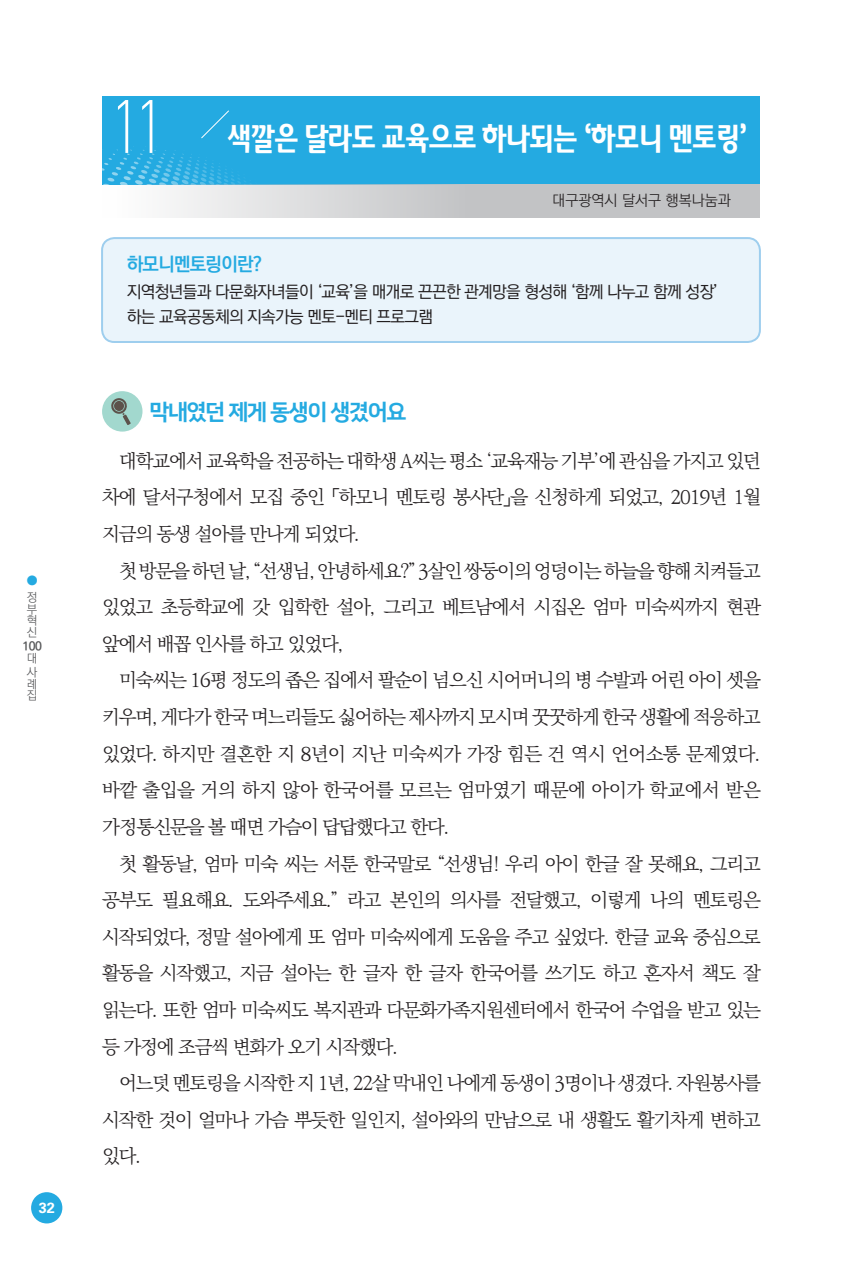
<style>
.page{position:relative;width:862px;height:1276px;background:#fff}
.page>*{position:absolute;margin:0;border:0;box-sizing:border-box;transform-origin:0 0}
.t1{font:300 74.2px "DIN Cond";color:#fff}
.다음_변경{font:700 30px "Daum Semi";letter-spacing:-.04em;color:#fff;scale:.82 1}
.t2{font:22px "Nanum Square EB";letter-spacing:-.06em;color:#24aae1}
.t3{font:300 19px/36.6px "Ko Pub Batang";letter-spacing:-.06em;color:#231f20;text-align:justify}
.t4{font:700 19px "Ko Pub Dotum";letter-spacing:-.04em;color:#24aae1}
.t5{font:500 16.8px/24.2px "Ko Pub Dotum";letter-spacing:-.04em;color:#231f20}
.ÙÅÁ_Û{font:300 15px "Ko Pub Dotum";color:#231f20}
.t6{font:700 14.8px "Univers";color:#fff}
.t7{font:300 12px/11.6px "Ko Pub Dotum";color:#57585a}
.t8{font:700 12px "Ko Pub Dotum";color:#57585a}
.t9{font:300 12px "Ko Pub Dotum";color:#24aae1}
</style>
<div class="page">
<div style="left:31px;top:1192px;width:31px;height:31px;background:#24aae1;border-radius:50%"></div>
<div style="left:102px;top:391px;width:41px;height:41px;background:#a2d8ce;border-radius:50%"></div>
<svg style="left:111px;top:398px;width:20px;height:27px"></svg>
<div style="left:102px;top:96px;width:658px;height:88px;background:#24aae1"></div>
<svg style="left:201px;top:110px;width:28px;height:29px"></svg>
<svg style="left:102px;top:146px;width:149px;height:38px"></svg>
<div style="left:102px;top:184px;width:658px;height:34px;background:linear-gradient(to right,#f4f4f4,#b3b4b7)"></div>
<div style="left:102px;top:238px;width:658px;height:104px;background:#eaf4fb;border-radius:12px"></div>
<div style="left:101px;top:237px;width:660px;height:106px;border:2px solid #9eceee;border-radius:12px"></div>
<p class="t9" style="left:27px;top:574px;width:12px">●</p>
<p class="t7" style="left:27px;top:592px;width:12px;text-align:justify">정 부 혁 신</p>
<p class="t8" style="left:23px;top:640px;width:21px">100</p>
<p class="t7" style="left:27px;top:651px;width:12px;line-height:14.6px">대 사</p>
<p class="t7" style="left:27px;top:679px;width:11px">례 집</p>
<p class="t6" style="left:39px;top:1199px;width:18px">32</p>
<p class="t1" style="left:113px;top:84px;width:51px">11</p>
<p class="다음_변경" style="left:227px;top:121px;width:637px">색깔은 달라도 교육으로 하나되는 ‘하모니 멘토링’</p>
<p class="ÙÅÁ_Û" style="left:552px;top:193px;width:180px">대구광역시 달서구 행복나눔과</p>
<p class="t4" style="left:127px;top:255px;width:137px">하모니멘토링이란?</p>
<p class="t5" style="left:127px;top:281px;width:593px">지역청년들과 다문화자녀들이 ‘교육’을 매개로 끈끈한 관계망을 형성해 ‘함께 나누고 함께 성장’ 하는 교육공동체의 지속가능 멘토-멘티 프로그램</p>
<p class="t2" style="left:150px;top:400px;width:258px">막내였던 제게 동생이 생겼어요</p>
<p class="t3" style="left:102px;top:443px;width:660px;text-indent:17px">대학교에서 교육학을 전공하는 대학생 A씨는 평소 ‘교육재능 기부’에 관심을 가지고 있던 차에 달서구청에서 모집 중인 「하모니 멘토링 봉사단」을 신청하게 되었고, 2019년 1월 지금의 동생 설아를 만나게 되었다.</p>
<p class="t3" style="left:102px;top:553px;width:660px;text-indent:17px">첫 방문을 하던 날, “선생님, 안녕하세요?” 3살인 쌍둥이의 엉덩이는 하늘을 향해 치켜들고 있었고 초등학교에 갓 입학한 설아, 그리고 베트남에서 시집온 엄마 미숙씨까지 현관 앞에서 배꼽 인사를 하고 있었다,</p>
<p class="t3" style="left:102px;top:663px;width:660px;text-indent:17px">미숙씨는 16평 정도의 좁은 집에서 팔순이 넘으신 시어머니의 병 수발과 어린 아이 셋을 키우며, 게다가 한국 며느리들도 싫어하는 제사까지 모시며 꿋꿋하게 한국 생활에 적응하고 있었다. 하지만 결혼한 지 8년이 지난 미숙씨가 가장 힘든 건 역시 언어소통 문제였다. 바깥 출입을 거의 하지 않아 한국어를 모르는 엄마였기 때문에 아이가 학교에서 받은 가정통신문을 볼 때면 가슴이 답답했다고 한다.</p>
<p class="t3" style="left:102px;top:846px;width:660px;text-indent:17px">첫 활동날, 엄마 미숙 씨는 서툰 한국말로 “선생님! 우리 아이 한글 잘 못해요, 그리고 공부도 필요해요. 도와주세요.” 라고 본인의 의사를 전달했고, 이렇게 나의 멘토링은 시작되었다, 정말 설아에게 또 엄마 미숙씨에게 도움을 주고 싶었다. 한글 교육 중심으로 활동을 시작했고, 지금 설아는 한 글자 한 글자 한국어를 쓰기도 하고 혼자서 책도 잘 읽는다. 또한 엄마 미숙씨도 복지관과 다문화가족지원센터에서 한국어 수업을 받고 있는 등 가정에 조금씩 변화가 오기 시작했다.</p>
<p class="t3" style="left:102px;top:1065px;width:660px;text-indent:17px">어느덧 멘토링을 시작한 지 1년, 22살 막내인 나에게 동생이 3명이나 생겼다. 자원봉사를 시작한 것이 얼마나 가슴 뿌듯한 일인지, 설아와의 만남으로 내 생활도 활기차게 변하고 있다.</p>
</div>
